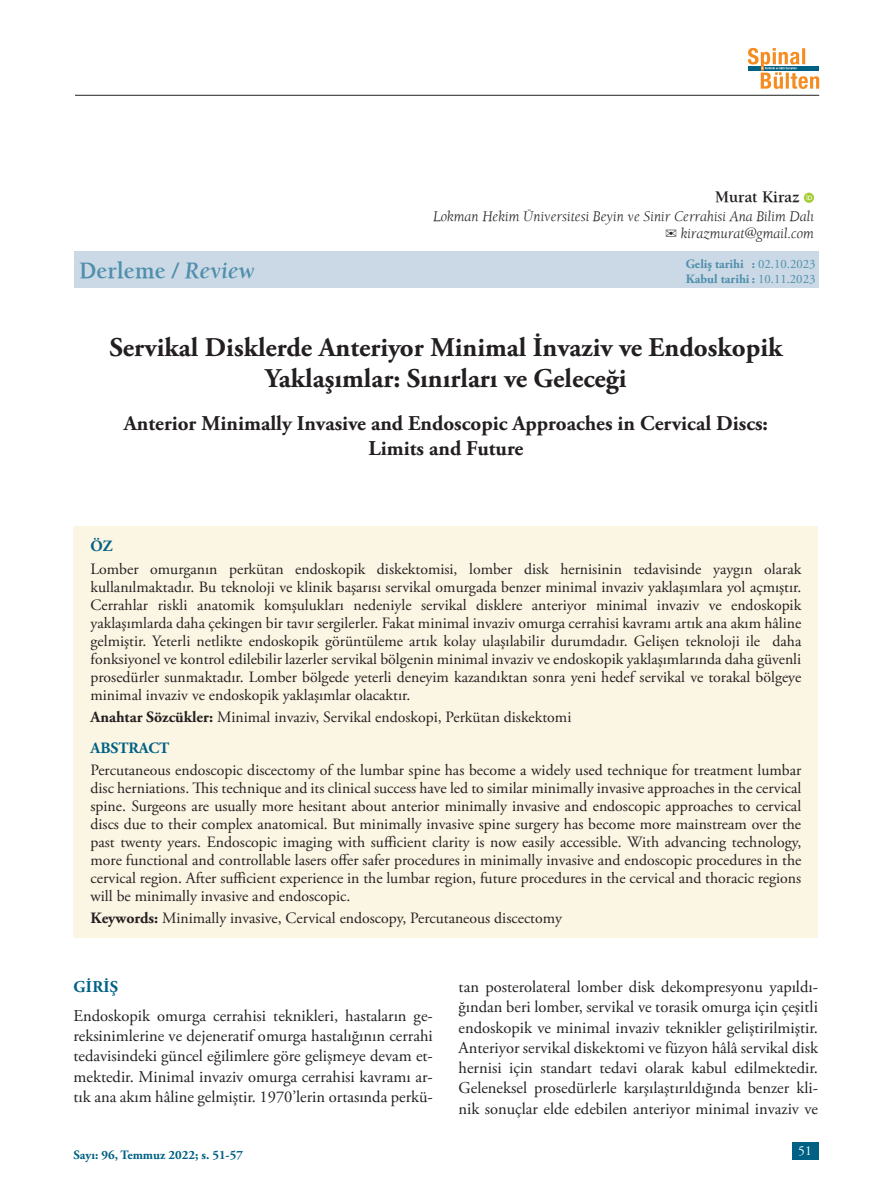
<style>
.page{position:relative;width:893px;height:1191px;background:#fff}
.page>*{position:absolute;margin:0;border:0;box-sizing:border-box;transform-origin:0 0}
.t1{font:700 27px/31.5px "Adobe Garamond Pro";color:#231f20;text-align:center}
.t2{font:700 24px "Berkeley";color:#4f8eac}
.t3{font:700 21px "Adobe Garamond Pro";color:#231f20}
.t4{font:16.5px/20.2px "Adobe Garamond Pro";color:#231f20;text-align:justify}
.t5{font:700 16.5px "Berkeley";color:#231f20}
.t6{font:700 16.5px "Adobe Garamond Pro";color:#006185}
.t7{font:15.75px/18px "Adobe Garamond Pro";color:#231f20;text-align:justify}
.t8{font:700 15.75px "Adobe Garamond Pro";color:#006185}
.t9{font:italic 15px "Berkeley";color:#231f20}
.t10{font:13.5px "Adobe Garamond Pro";color:#fff}
.t11{font:700 12.75px "Adobe Garamond Pro";color:#4f8eac}
.t12{font:700 12.75px "Adobe Garamond Pro";color:#006185}
.s1{font-style:italic}
.s2{font-weight:400}
.s3{font-weight:700}
</style>
<div class="page">
<div style="left:792px;top:1141px;width:26px;height:18px;background:#006185"></div>
<hr style="left:75px;top:95px;width:744px;height:1px;background:#231f20">
<svg style="left:748px;top:48px;width:71px;height:41px"></svg>
<div style="left:74px;top:251px;width:744px;height:37px;background:#cad9e5"></div>
<svg style="left:804px;top:193px;width:10px;height:10px"></svg>
<svg style="left:807px;top:194px;width:5px;height:6px"></svg>
<div style="left:74px;top:526px;width:744px;height:411px;background:#fbf5e3"></div>
<p class="t2" style="left:79px;top:256px;width:177px">Derleme / <span class="s1">Review</span></p>
<p class="t5" style="left:715px;top:187px;width:86px">Murat Kiraz</p>
<p class="t9" style="left:433px;top:208px;width:382px">Lokman Hekim Üniversitesi Beyin ve Sinir Cerrahisi Ana Bilim Dalı</p>
<p class="t9" style="left:681px;top:224px;width:135px">kirazmurat@gmail.com</p>
<p class="t11" style="left:686px;top:256px;width:131px">Geliş tarihi : <span class="s2">02.10.2023</span></p>
<p class="t11" style="left:686px;top:271px;width:131px">Kabul tarihi : <span class="s2">10.11.2023</span></p>
<p class="t1" style="left:109px;top:332px;width:675px">Servikal Disklerde Anteriyor Minimal İnvaziv ve Endoskopik<br>Yaklaşımlar: Sınırları ve Geleceği</p>
<p class="t3" style="left:124px;top:411px;width:646px">Anterior Minimally Invasive and Endoscopic Approaches in Cervical Discs:</p>
<p class="t3" style="left:369px;top:436px;width:156px">Limits and Future</p>
<p class="t8" style="left:91px;top:537px;width:24px">ÖZ</p>
<p class="t7" style="left:91px;top:560px;width:712px">Lomber omurganın perkütan endoskopik diskektomisi, lomber disk hernisinin tedavisinde yaygın olarak kullanılmaktadır. Bu teknoloji ve klinik başarısı servikal omurgada benzer minimal invaziv yaklaşımlara yol açmıştır.<br>Cerrahlar riskli anatomik komşulukları nedeniyle servikal disklere anteriyor minimal invaziv ve endoskopik yaklaşımlarda daha çekingen bir tavır sergilerler. Fakat minimal invaziv omurga cerrahisi kavramı artık ana akım hâline gelmiştir. Yeterli netlikte endoskopik görüntüleme artık kolay ulaşılabilir durumdadır. Gelişen teknoloji ile daha fonksiyonel ve kontrol edilebilir lazerler servikal bölgenin minimal invaziv ve endoskopik yaklaşımlarında daha güvenli prosedürler sunmaktadır. Lomber bölgede yeterli deneyim kazandıktan sonra yeni hedef servikal ve torakal bölgeye minimal invaziv ve endoskopik yaklaşımlar olacaktır.</p>
<p class="t7" style="left:91px;top:708px;width:482px"><span class="s3">Anahtar Sözcükler:</span> Minimal invaziv, Servikal endoskopi, Perkütan diskektomi</p>
<p class="t8" style="left:91px;top:738px;width:80px">ABSTRACT</p>
<p class="t7" style="left:91px;top:761px;width:712px">Percutaneous endoscopic discectomy of the lumbar spine has become a widely used technique for treatment lumbar disc herniations. This technique and its clinical success have led to similar minimally invasive approaches in the cervical spine. Surgeons are usually more hesitant about anterior minimally invasive and endoscopic approaches to cervical discs due to their complex anatomical. But minimally invasive spine surgery has become more mainstream over the past twenty years. Endoscopic imaging with sufficient clarity is now easily accessible. With advancing technology, more functional and controllable lasers offer safer procedures in minimally invasive and endoscopic procedures in the cervical region. After sufficient experience in the lumbar region, future procedures in the cervical and thoracic regions will be minimally invasive and endoscopic.</p>
<p class="t7" style="left:91px;top:909px;width:473px"><span class="s3">Keywords:</span> Minimally invasive, Cervical endoscopy, Percutaneous discectomy</p>
<p class="t6" style="left:74px;top:977px;width:46px">GIRIŞ</p>
<p class="t4" style="left:74px;top:1006px;width:361px">Endoskopik omurga cerrahisi teknikleri, hastaların ge&shy;reksinimlerine ve dejeneratif omurga hastalığının cerrahi tedavisindeki güncel eğilimlere göre gelişmeye devam et&shy;mektedir. Minimal invaziv omurga cerrahisi kavramı ar&shy;tık ana akım hâline gelmiştir. 1970’lerin ortasında perkü-</p>
<p class="t12" style="left:74px;top:1147px;width:171px">Sayı: 96, Temmuz 2022; s. 51-57</p>
<p class="t4" style="left:459px;top:977px;width:361px">tan posterolateral lomber disk dekompresyonu yapıldı&shy;ğından beri lomber, servikal ve torasik omurga için çeşitli endoskopik ve minimal invaziv teknikler geliştirilmiştir.<br>Anteriyor servikal diskektomi ve füzyon hâlâ servikal disk hernisi için standart tedavi olarak kabul edilmektedir.<br>Geleneksel prosedürlerle karşılaştırıldığında benzer kli&shy;nik sonuçlar elde edebilen anteriyor minimal invaziv ve</p>
<p class="t10" style="left:798px;top:1143px;width:15px">51</p>
</div>
